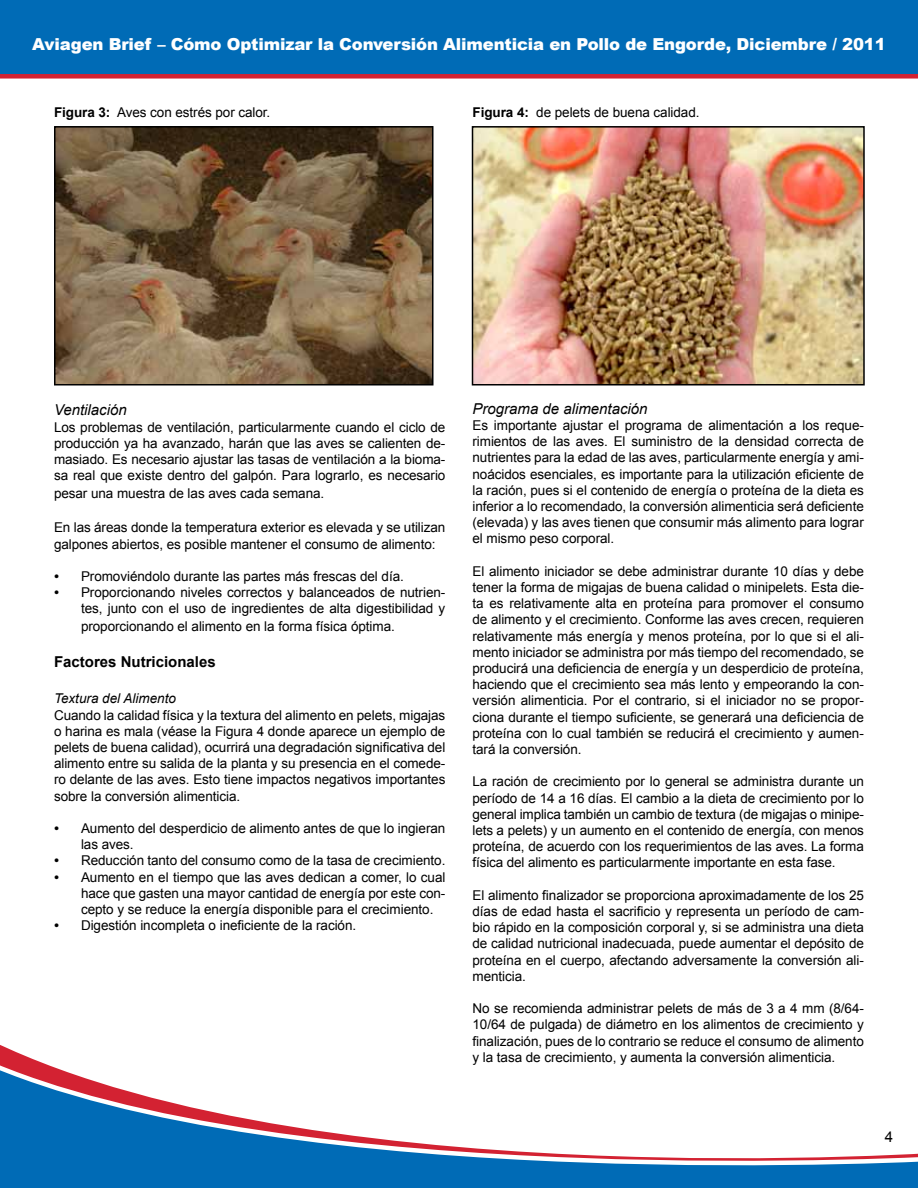
<style>
.page{position:relative;width:918px;height:1188px;background:#fff}
.page>*{position:absolute;margin:0;border:0;box-sizing:border-box;transform-origin:0 0}
.t1{font:900 16.5px "Arial";letter-spacing:-.01em;color:#fff}
.t2{font:italic 15px "Arial";color:#000}
.t3{font:700 15px "Arial";color:#000}
.t4{font:15px "Arial";color:#000}
.t5{font:13.5px/16.2px "Arial";letter-spacing:-.005em;color:#000;text-align:justify}
.t6{font:italic 13.5px "Arial";color:#000}
.s1{font-weight:700}
.s2{font-family:"Myriad Pro";font-size:18px}
</style>
<div class="page">
<svg style="left:0;top:1051px;width:918px;height:137px"></svg>
<div style="left:0;top:0;width:918px;height:79px;background:#006bb6"></div>
<img style="left:57px;top:129px;width:374px;height:254px">
<div style="left:54px;top:126px;width:380px;height:260px;border:2px solid #000"></div>
<img style="left:475px;top:129px;width:387px;height:254px">
<div style="left:472px;top:126px;width:393px;height:260px;border:2px solid #000"></div>
<p class="t1" style="left:32px;top:32px;width:855px">Aviagen Brief – Cómo Optimizar la Conversión Alimenticia en Pollo de Engorde, Diciembre / 2011</p>
<p class="t5" style="left:54px;top:104px;width:218px"><span class="s1">Figura 3:</span> Aves con estrés por calor.</p>
<p class="t5" style="left:472px;top:104px;width:229px"><span class="s1">Figura 4:</span> de pelets de buena calidad.</p>
<p class="t2" style="left:54px;top:400px;width:74px">Ventilación</p>
<p class="t5" style="left:54px;top:419px;width:393px">Los problemas de ventilación, particularmente cuando el ciclo de producción ya ha avanzado, harán que las aves se calienten de&shy;masiado. Es necesario ajustar las tasas de ventilación a la bioma&shy;sa real que existe dentro del galpón. Para lograrlo, es necesario</p>
<p class="t5" style="left:54px;top:485px;width:272px">pesar una muestra de las aves cada semana.</p>
<p class="t5" style="left:54px;top:520px;width:393px">En las áreas donde la temperatura exterior es elevada y se utilizan galpones abiertos, es posible mantener el consumo de alimento:</p>
<p class="t5" style="left:54px;top:568px;width:351px"><span class="s2">•</span> Promoviéndolo durante las partes más frescas del día.</p>
<p class="t5" style="left:54px;top:585px;width:393px;text-align:right"><span class="s2">•</span> Proporcionando niveles correctos y balanceados de nutrien&shy;tes, junto con el uso de ingredientes de alta digestibilidad y</p>
<p class="t5" style="left:81px;top:619px;width:315px">proporcionando el alimento en la forma física óptima.</p>
<p class="t3" style="left:54px;top:652px;width:163px">Factores Nutricionales</p>
<p class="t6" style="left:54px;top:690px;width:124px">Textura del Alimento</p>
<p class="t5" style="left:54px;top:707px;width:393px">Cuando la calidad física y la textura del alimento en pelets, migajas o harina es mala (véase la Figura 4 donde aparece un ejemplo de pelets de buena calidad), ocurrirá una degradación significativa del alimento entre su salida de la planta y su presencia en el comede&shy;ro delante de las aves. Esto tiene impactos negativos importantes sobre la conversión alimenticia.</p>
<p class="t5" style="left:81px;top:820px;width:366px;text-indent:-27px"><span class="s2">•</span> Aumento del desperdicio de alimento antes de que lo ingieran las aves.</p>
<p class="t5" style="left:54px;top:853px;width:393px"><span class="s2">•</span> Reducción tanto del consumo como de la tasa de crecimiento.</p>
<p class="t5" style="left:81px;top:869px;width:366px;text-indent:-27px"><span class="s2">•</span> Aumento en el tiempo que las aves dedican a comer, lo cual hace que gasten una mayor cantidad de energía por este con&shy;cepto y se reduce la energía disponible para el crecimiento.</p>
<p class="t5" style="left:54px;top:918px;width:304px"><span class="s2">•</span> Digestión incompleta o ineficiente de la ración.</p>
<p class="t2" style="left:472px;top:399px;width:177px">Programa de alimentación</p>
<p class="t5" style="left:472px;top:417px;width:393px">Es importante ajustar el programa de alimentación a los reque&shy;rimientos de las aves. El suministro de la densidad correcta de nutrientes para la edad de las aves, particularmente energía y ami&shy;noácidos esenciales, es importante para la utilización eficiente de la ración, pues si el contenido de energía o proteína de la dieta es inferior a lo recomendado, la conversión alimenticia será deficiente (elevada) y las aves tienen que consumir más alimento para lograr el mismo peso corporal.</p>
<p class="t5" style="left:472px;top:563px;width:393px">El alimento iniciador se debe administrar durante 10 días y debe tener la forma de migajas de buena calidad o minipelets. Esta die&shy;ta es relativamente alta en proteína para promover el consumo de alimento y el crecimiento. Conforme las aves crecen, requieren relativamente más energía y menos proteína, por lo que si el ali&shy;mento iniciador se administra por más tiempo del recomendado, se producirá una deficiencia de energía y un desperdicio de proteína, haciendo que el crecimiento sea más lento y empeorando la con&shy;versión alimenticia. Por el contrario, si el iniciador no se propor&shy;ciona durante el tiempo suficiente, se generará una deficiencia de proteína con lo cual también se reducirá el crecimiento y aumen&shy;tará la conversión.</p>
<p class="t5" style="left:472px;top:774px;width:393px">La ración de crecimiento por lo general se administra durante un período de 14 a 16 días. El cambio a la dieta de crecimiento por lo general implica también un cambio de textura (de migajas o minipe&shy;lets a pelets) y un aumento en el contenido de energía, con menos proteína, de acuerdo con los requerimientos de las aves. La forma física del alimento es particularmente importante en esta fase.</p>
<p class="t5" style="left:472px;top:887px;width:393px">El alimento finalizador se proporciona aproximadamente de los 25 días de edad hasta el sacrificio y representa un período de cam&shy;bio rápido en la composición corporal y, si se administra una dieta de calidad nutricional inadecuada, puede aumentar el depósito de proteína en el cuerpo, afectando adversamente la conversión ali&shy;menticia.</p>
<p class="t5" style="left:472px;top:1000px;width:393px">No se recomienda administrar pelets de más de 3 a 4 mm (8/64- 10/64 de pulgada) de diámetro en los alimentos de crecimiento y finalización, pues de lo contrario se reduce el consumo de alimento y la tasa de crecimiento, y aumenta la conversión alimenticia.</p>
<p class="t4" style="left:885px;top:1127px;width:10px">4</p>
</div>
